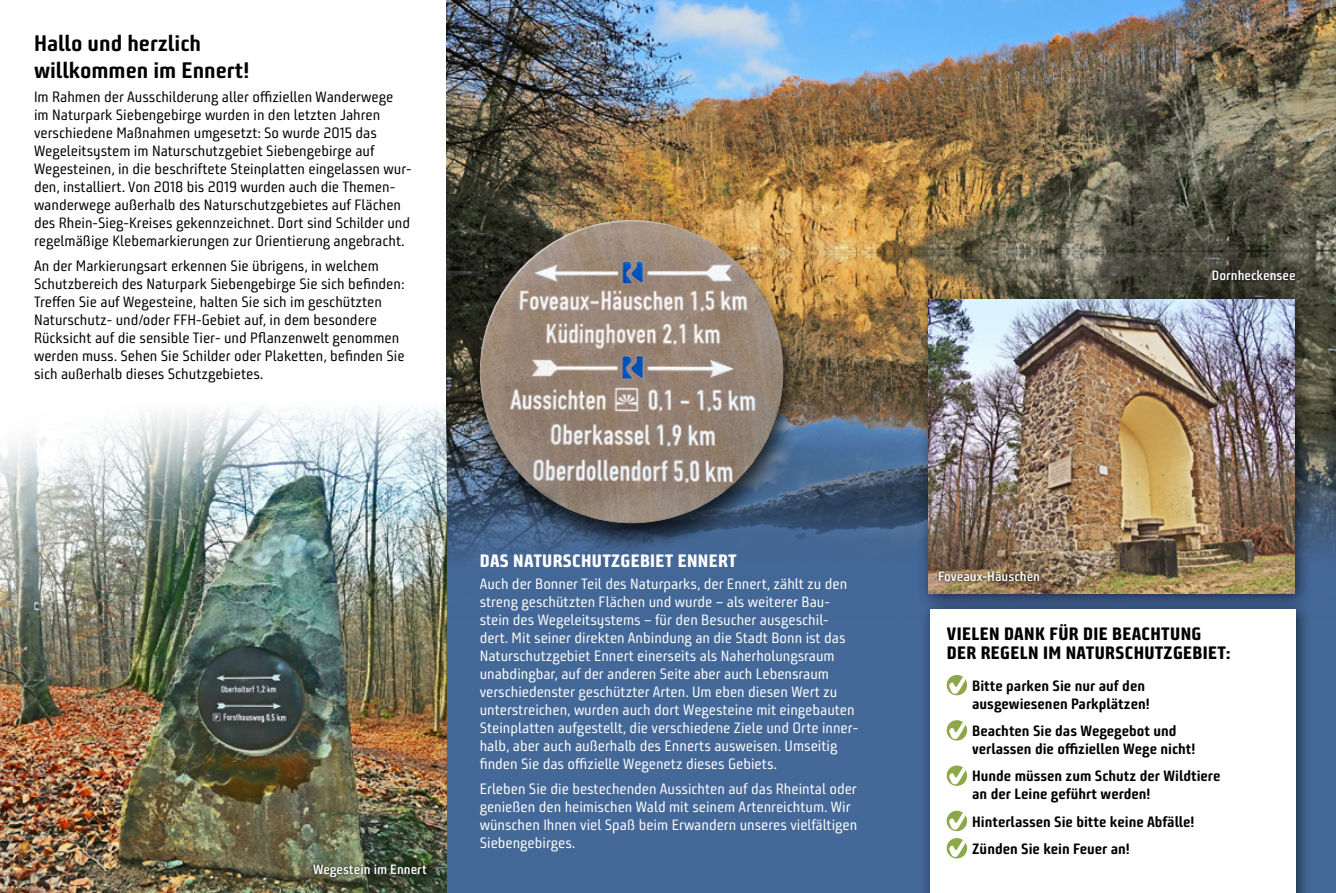
<style>
.page{position:relative;width:1336px;height:893px;background:#fff}
.page>*{position:absolute;margin:0;border:0;box-sizing:border-box;transform-origin:0 0}
.t1{font:700 22.5px/27px "Bunuelo Clean Pro";color:#000}
.t2{font:800 18px/19.5px "Bunuelo Clean Pro";letter-spacing:.02em;color:#000}
.t3{font:800 18px "Bunuelo Clean Pro";letter-spacing:.02em;color:#fff}
.t4{font:15px/18px "Bunuelo Clean Pro";color:#000}
.t5{font:15px/18px "Bunuelo Clean Pro";color:#fff}
.t6{font:700 15px/18px "Bunuelo Clean Pro";color:#000}
.t7{font:600 13.5px "Bunuelo Clean Pro";color:#fff}
</style>
<div class="page">
<div style="left:446px;top:0;width:889px;height:893px;background:#446898"></div>
<img style="left:446px;top:0;width:889px;height:622px">
<div style="left:464px;top:214px;width:339px;height:340px;background:#000;opacity:.75"></div>
<div style="left:477px;top:217px;width:297px;height:219px;background:#fff;opacity:.75"></div>
<div style="left:486px;top:269px;width:300px;height:257px;background:#000;opacity:.75"></div>
<div style="left:917px;top:288px;width:394px;height:324px;background:#000;opacity:.6"></div>
<img style="left:928px;top:299px;width:366px;height:294px">
<img style="left:0;top:405px;width:446px;height:488px">
<div style="left:918px;top:598px;width:394px;height:295px;background:#000;opacity:.6"></div>
<div style="left:929px;top:609px;width:366px;height:284px;background:#fff"></div>
<svg style="left:946px;top:675px;width:20px;height:20px"></svg>
<svg style="left:948px;top:675px;width:18px;height:19px"></svg>
<svg style="left:946px;top:720px;width:20px;height:21px"></svg>
<svg style="left:948px;top:720px;width:18px;height:19px"></svg>
<svg style="left:946px;top:765px;width:20px;height:21px"></svg>
<svg style="left:948px;top:765px;width:18px;height:19px"></svg>
<svg style="left:946px;top:811px;width:20px;height:20px"></svg>
<svg style="left:948px;top:811px;width:18px;height:19px"></svg>
<svg style="left:946px;top:838px;width:20px;height:20px"></svg>
<svg style="left:948px;top:838px;width:18px;height:19px"></svg>
<div style="left:1211px;top:268px;width:86px;height:15px;background:#000;opacity:.75"></div>
<div style="left:936px;top:569px;width:106px;height:15px;background:#000;opacity:.75"></div>
<div style="left:310px;top:862px;width:120px;height:18px;background:#000;opacity:.75"></div>
<h1 class="t1" style="left:34px;top:30px;width:217px">Hallo und herzlich willkommen im Ennert!</h1>
<p class="t4" style="left:34px;top:88px;width:379px">Im Rahmen der Ausschilderung aller offiziellen Wanderwege<br>im Naturpark Siebengebirge wurden in den letzten Jahren verschiedene Maßnahmen umgesetzt: So wurde 2015 das Wegeleitsystem im Naturschutzgebiet Siebengebirge auf Wegesteinen, in die beschriftete Steinplatten eingelassen wur&shy;den, installiert. Von 2018 bis 2019 wurden auch die Themen&shy;wanderwege außerhalb des Naturschutzgebietes auf Flächen des Rhein-Sieg-Kreises gekennzeichnet. Dort sind Schilder und regelmäßige Klebemarkierungen zur Orientierung angebracht.</p>
<p class="t4" style="left:34px;top:257px;width:372px">An der Markierungsart erkennen Sie übrigens, in welchem Schutzbereich des Naturpark Siebengebirge Sie sich befinden:<br>Treffen Sie auf Wegesteine, halten Sie sich im geschützten Naturschutz- und/oder FFH-Gebiet auf, in dem besondere Rücksicht auf die sensible Tier- und Pflanzenwelt genommen werden muss. Sehen Sie Schilder oder Plaketten, befinden Sie sich außerhalb dieses Schutzgebietes.</p>
<p class="t7" style="left:313px;top:861px;width:115px">Wegestein im Ennert</p>
<p class="t3" style="left:480px;top:549px;width:258px">DAS NATURSCHUTZGEBIET ENNERT</p>
<p class="t5" style="left:479px;top:575px;width:380px">Auch der Bonner Teil des Naturparks, der Ennert, zählt zu den streng geschützten Flächen und wurde – als weiterer Bau&shy;stein des Wegeleitsystems – für den Besucher ausgeschil&shy;dert. Mit seiner direkten Anbindung an die Stadt Bonn ist das Naturschutzgebiet Ennert einerseits als Naherholungsraum unabdingbar, auf der anderen Seite aber auch Lebensraum verschiedenster geschützter Arten. Um eben diesen Wert zu unterstreichen, wurden auch dort Wegesteine mit eingebauten Steinplatten aufgestellt, die verschiedene Ziele und Orte inner&shy;halb, aber auch außerhalb des Ennerts ausweisen. Umseitig finden Sie das offizielle Wegenetz dieses Gebiets.</p>
<p class="t5" style="left:479px;top:779px;width:379px">Erleben Sie die bestechenden Aussichten auf das Rheintal oder genießen den heimischen Wald mit seinem Artenreichtum. Wir wünschen Ihnen viel Spaß beim Erwandern unseres vielfältigen Siebengebirges.</p>
<p class="t7" style="left:938px;top:568px;width:103px">Foveaux-Häuschen</p>
<p class="t7" style="left:1211px;top:268px;width:85px">Dornheckensee</p>
<p class="t2" style="left:946px;top:624px;width:285px">VIELEN DANK FÜR DIE BEACHTUNG<br>DER REGELN IM NATURSCHUTZGEBIET:</p>
<p class="t6" style="left:972px;top:677px;width:179px">Bitte parken Sie nur auf den ausgewiesenen Parkplätzen!</p>
<p class="t6" style="left:972px;top:722px;width:225px">Beachten Sie das Wegegebot und verlassen die offiziellen Wege nicht!</p>
<p class="t6" style="left:972px;top:767px;width:250px">Hunde müssen zum Schutz der Wildtiere an der Leine geführt werden!</p>
<p class="t6" style="left:972px;top:808px;width:224px;line-height:27.3px">Hinterlassen Sie bitte keine Abfälle!<br>Zünden Sie kein Feuer an!</p>
</div>
